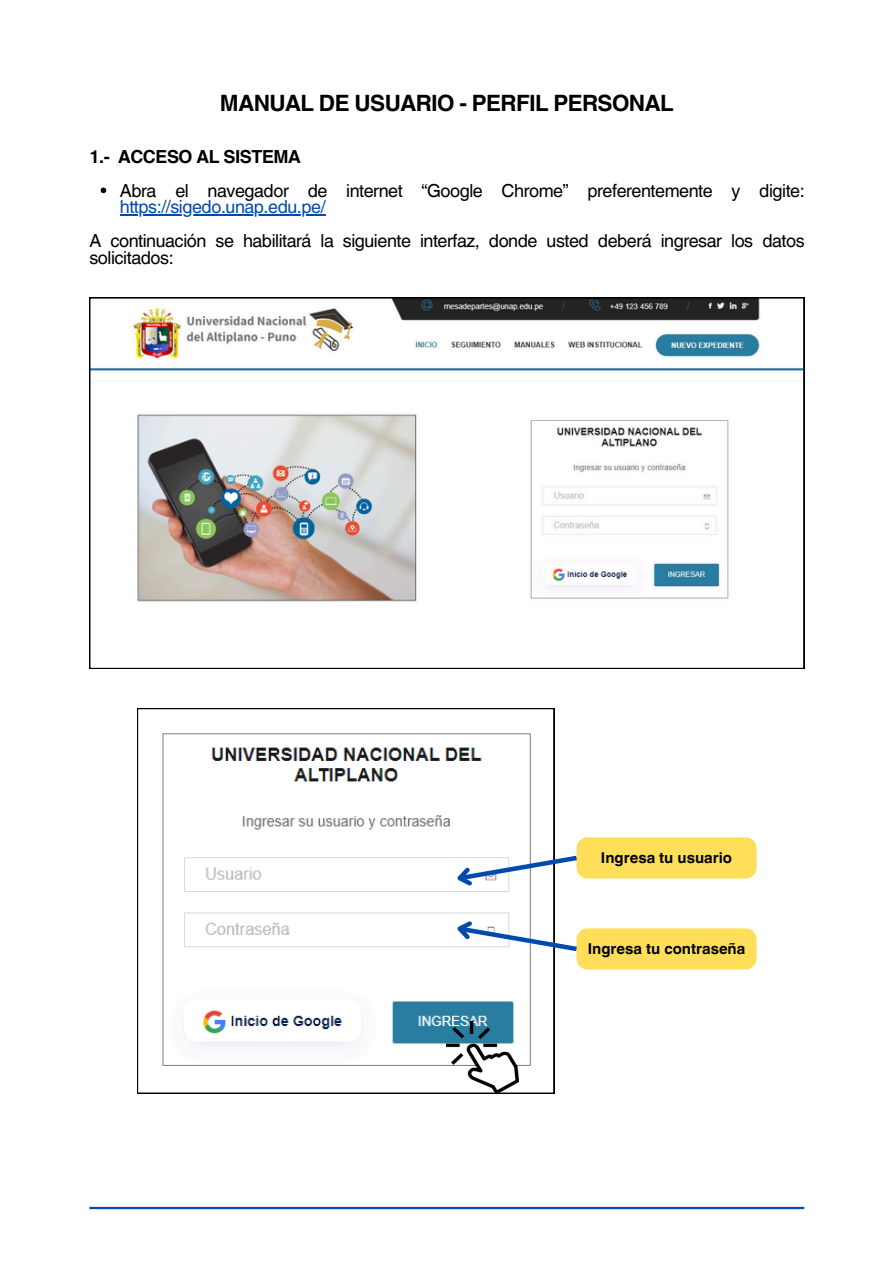
<style>
.page{position:relative;width:894px;height:1264px;background:#fff}
.page>*{position:absolute;margin:0;border:0;box-sizing:border-box;transform-origin:0 0}
.t1{font:700 22.5px "Helvetica World";letter-spacing:-.025em;color:#000}
.t2{font:18px/33.8px "Helvetica World";letter-spacing:-.025em;color:#000}
.t3{font:700 18px "Helvetica World";letter-spacing:-.025em;color:#000}
.t4{font:700 15px "Helvetica World";color:#000}
.s1{color:#004aad}
</style>
<div class="page">
<hr style="left:89px;top:1206px;width:715px;height:3px;background:#004aad">
<svg style="left:89px;top:297px;width:715px;height:372px"></svg>
<svg style="left:137px;top:708px;width:417px;height:385px"></svg>
<div style="left:576px;top:837px;width:180px;height:41px;background:#ffde59;border-radius:11px"></div>
<div style="left:576px;top:928px;width:180px;height:41px;background:#ffde59;border-radius:11px"></div>
<img style="left:446px;top:1021px;width:72px;height:72px">
<svg style="left:101px;top:187px;width:5px;height:6px"></svg>
<hr style="left:120px;top:214px;width:205px;height:2px;background:#004aad">
<svg style="left:450px;top:852px;width:131px;height:40px"></svg>
<svg style="left:450px;top:914px;width:131px;height:40px"></svg>
<p class="t1" style="left:220px;top:84px;width:455px">MANUAL DE USUARIO - PERFIL PERSONAL</p>
<p class="t3" style="left:89px;top:142px;width:213px">1.- ACCESO AL SISTEMA</p>
<p class="t2" style="left:120px;top:173px;width:686px">Abra el navegador de internet “Google Chrome” preferentemente y digite:</p>
<p class="t2" style="left:89px;top:190px;width:716px;text-indent:31px"><span class="s1">https://sigedo.unap.edu.pe/<br></span>A continuación se habilitará la siguiente interfaz, donde usted deberá ingresar los datos</p>
<p class="t2" style="left:89px;top:241px;width:86px">solicitados:</p>
<p class="t4" style="left:600px;top:845px;width:133px">Ingresa tu usuario</p>
<h3 class="t4" style="left:587px;top:936px;width:159px">Ingresa tu contraseña</h3>
</div>
